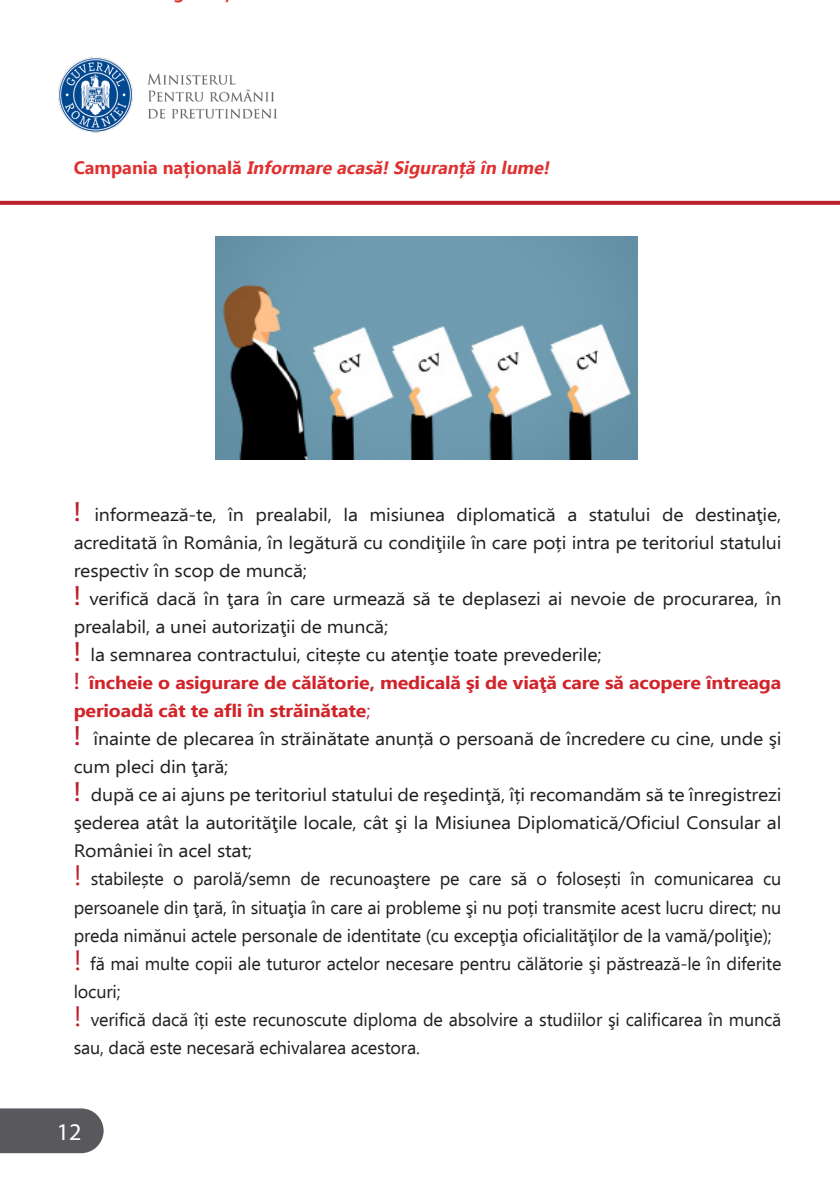
<style>
.page{position:relative;width:840px;height:1191px;background:#fff}
.page>*{position:absolute;margin:0;border:0;box-sizing:border-box;transform-origin:0 0}
.t1{font:24px "Myriad Pro";color:#fff}
.t2{font:18px/28px "Ebrima";letter-spacing:-.01em;color:#231f20;scale:1.09 1}
.t3{font:italic 700 18px "Ebrima";color:#e03131}
.s1{font-style:normal}
.s2{font-family:"Myriad Pro";font-size:28px;color:#bd212e}
.s3{font-family:"Myriad Pro";font-size:24px;color:#bd212e}
.s4{font-weight:700;color:#d1232a}
.s5{color:#d1232a}
.s6{font-size:28px;color:#bd212e}
</style>
<div class="page">
<div style="left:0;top:1108px;width:103px;height:45px;background:#59585c"></div>
<img style="left:58px;top:57px;width:219px;height:76px">
<svg style="left:0;top:201px;width:839px;height:4px;background:#bf2935"></svg>
<img style="left:215px;top:237px;width:422px;height:223px">
<p class="t3" style="left:74px;top:154px;width:481px"><span class="s1">C a m p a n i a n a ț i o n a l ă</span> Informare acasă!Siguranță în lume!</p>
<p class="t2" style="left:74px;top:500px;width:650px"><span class="s2">!</span> informează-te, în prealabil, la misiunea diplomatică a statului de destinaţie, acreditată în România, în legătură cu condiţiile în care poți intra pe teritoriul statului respectiv în scop de muncă;<br><span class="s2">!</span> verifică dacă în ţara în care urmează să te deplasezi ai nevoie de procurarea, în prealabil, a unei autorizaţii de muncă;<br><span class="s2">!</span> la semnarea contractului, citește cu atenţie toate prevederile;<br><span class="s3">!</span> <span class="s4">încheie o asigurare de călătorie, medicală şi de viaţă care să acopere întreaga perioadă cât te afli în străinătate</span><span class="s5">;<br></span><span class="s2">!</span> înainte de plecarea în străinătate anunță o persoană de încredere cu cine, unde şi cum pleci din ţară;<br><span class="s2">!</span> după ce ai ajuns pe teritoriul statului de reşedinţă, îți recomandăm să te înregistrezi şederea atât la autorităţile locale, cât şi la Misiunea Diplomatică/Oficiul Consular al României în acel stat;<br><span class="s6">!</span> stabilește o parolă/semn de recunoaştere pe care să o folosești în comunicarea cu persoanele din ţară, în situaţia în care ai probleme şi nu poți transmite acest lucru direct; nu preda nimănui actele personale de identitate (cu excepţia oficialităţilor de la vamă/poliţie); <span class="s6">!</span> fă mai multe copii ale tuturor actelor necesare pentru călătorie şi păstrează-le în diferite locuri;<br><span class="s6">!</span> verifică dacă îți este recunoscute diploma de absolvire a studiilor şi calificarea în muncă sau, dacă este necesară echivalarea acestora.</p>
<h1 class="t1" style="left:57px;top:1117px;width:26px">12</h1>
</div>
